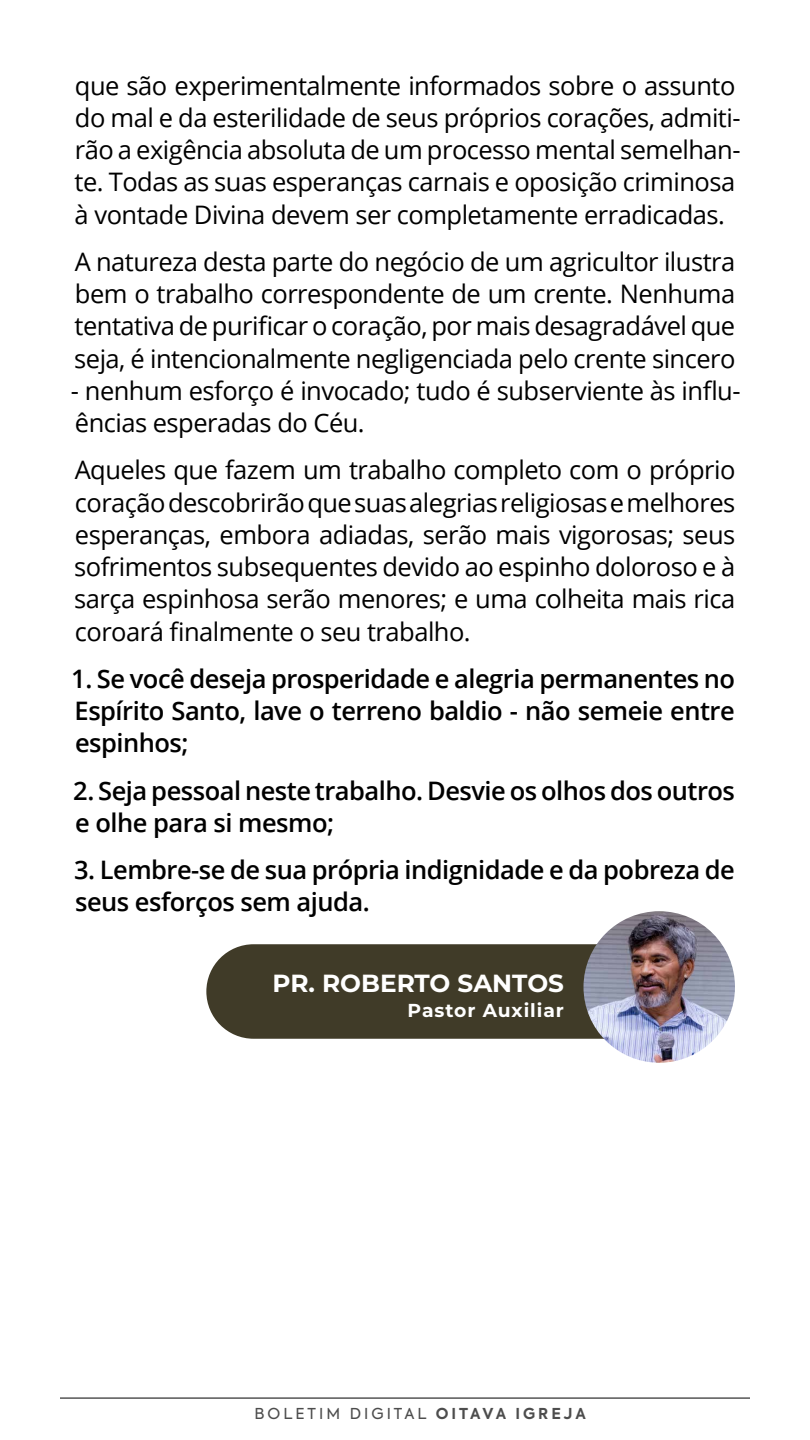
<style>
.page{position:relative;width:810px;height:1440px;background:#fff}
.page>*{position:absolute;margin:0;border:0;box-sizing:border-box;transform-origin:0 0}
.t1{font:25.5px/32.2px "Open Sans";letter-spacing:-.02em;color:#000}
.t2{font:600 25.5px/32.2px "Open Sans";letter-spacing:-.02em;color:#000}
.t3{font:700 24.75px "Montserrat";color:#fff}
.t4{font:700 18.75px "Montserrat";letter-spacing:.05em;color:#fff}
.t5{font:15px "Axiforma";letter-spacing:.2em;color:#4d4d4d}
.s1{font-weight:700}
</style>
<div class="page">
<hr style="left:60px;top:1398px;width:690px;height:1px;background:#000">
<div style="left:206px;top:944px;width:398px;height:95px;background:#403b28"></div>
<img style="left:584px;top:911px;width:151px;height:152px;border-radius:76px">
<p class="t1" style="left:75px;top:68px;width:668px">que são experimentalmente informados sobre o assunto do mal e da esterilidade de seus próprios corações, admiti&shy;rão a exigência absoluta de um processo mental semelhan&shy;te. Todas as suas esperanças carnais e oposição criminosa à vontade Divina devem ser completamente erradicadas.</p>
<p class="t1" style="left:74px;top:245px;width:663px;text-align:justify">A natureza desta parte do negócio de um agricultor ilustra bem o trabalho correspondente de um crente. Nenhuma tentativa de purificar o coração, por mais desagradável que seja, é intencionalmente negligenciada pelo crente sincero</p>
<p class="t1" style="left:71px;top:374px;width:671px">- nenhum esforço é invocado; tudo é subserviente às influ&shy;ências esperadas do Céu.</p>
<p class="t1" style="left:74px;top:453px;width:663px;text-align:justify">Aqueles que fazem um trabalho completo com o próprio coração descobrirão que suas alegrias religiosas e melhores esperanças, embora adiadas, serão mais vigorosas; seus sofrimentos subsequentes devido ao espinho doloroso e à sarça espinhosa serão menores; e uma colheita mais rica coroará finalmente o seu trabalho.</p>
<p class="t2" style="left:71px;top:662px;width:665px;text-align:justify">1. Se você deseja prosperidade e alegria permanentes no Espírito Santo, lave o terreno baldio - não semeie entre espinhos;</p>
<p class="t2" style="left:73px;top:774px;width:663px">2. Seja pessoal neste trabalho. Desvie os olhos dos outros e olhe para si mesmo;</p>
<p class="t2" style="left:74px;top:853px;width:662px">3. Lembre-se de sua própria indignidade e da pobreza de seus esforços sem ajuda.</p>
<p class="t3" style="left:273px;top:966px;width:293px">PR. ROBERTO SANTOS</p>
<p class="t4" style="left:408px;top:997px;width:158px">Pastor Auxiliar</p>
<p class="t5" style="left:255px;top:1404px;width:333px">BOLETIM DIGITAL <span class="s1">OITAVA IGREJA</span></p>
</div>
